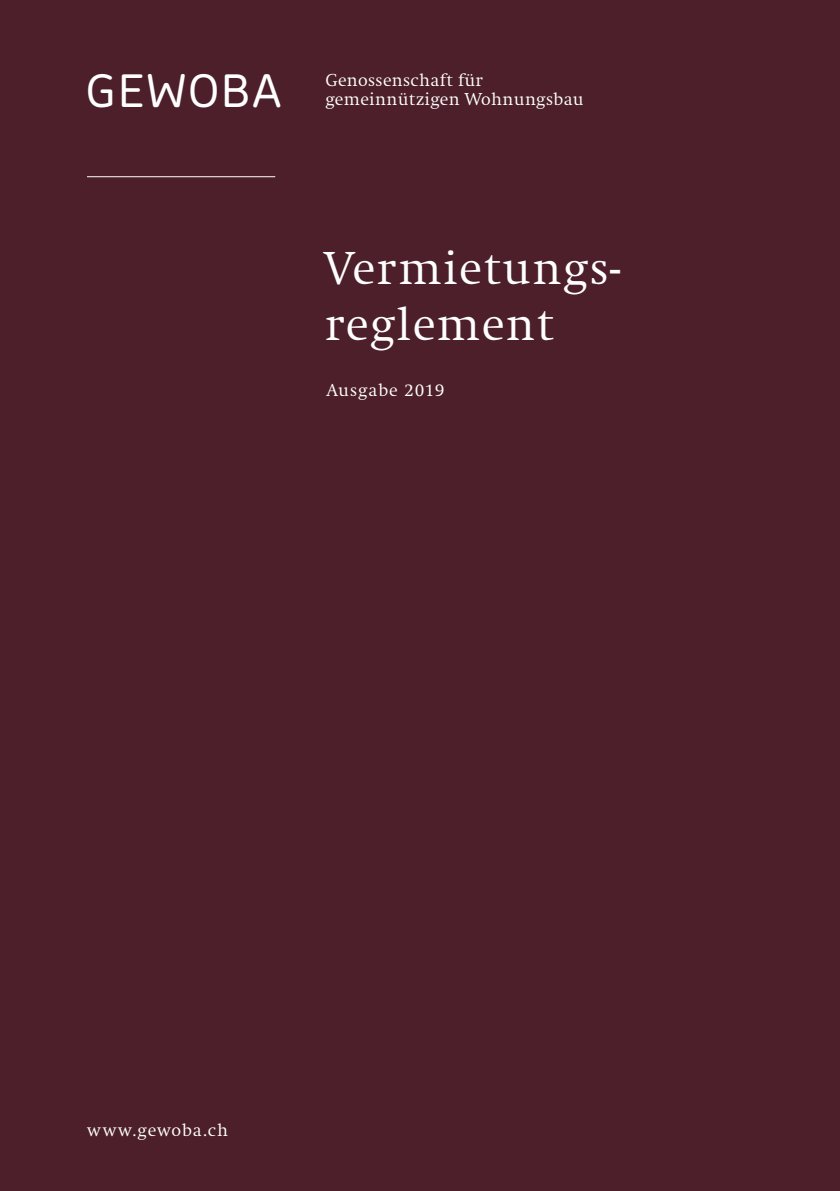
<style>
.page{position:relative;width:840px;height:1191px;background:#fff}
.page>*{position:absolute;margin:0;border:0;box-sizing:border-box;transform-origin:0 0}
.t1{font:300 48px/56px "Swift";letter-spacing:.025em;color:#fff}
.t2{font:46.2px "Roletta Sans";letter-spacing:.02em;color:#fff}
.t3{font:300 18px "Swift";letter-spacing:.015em;color:#fff}
.t4{font:300 18px "Swift";letter-spacing:.05em;color:#fff}
</style>
<div class="page">
<div style="left:0;top:0;width:839px;height:1191px;background:#4c1f2a"></div>
<hr style="left:87px;top:176px;width:188px;height:1px;background:#fff">
<h2 class="t2" style="left:85px;top:63px;width:197px">GEWOBA</h2>
<p class="t3" style="left:325px;top:70px;width:159px">Genossenschaft für</p>
<p class="t3" style="left:325px;top:89px;width:260px">gemeinnützigen Wohnungsbau</p>
<h1 class="t1" style="left:325px;top:241px;width:296px">Vermietungs&shy;reglement</h1>
<p class="t4" style="left:326px;top:381px;width:120px">Ausgabe 2019</p>
<p class="t4" style="left:87px;top:1120px;width:143px">www.gewoba.ch</p>
</div>
